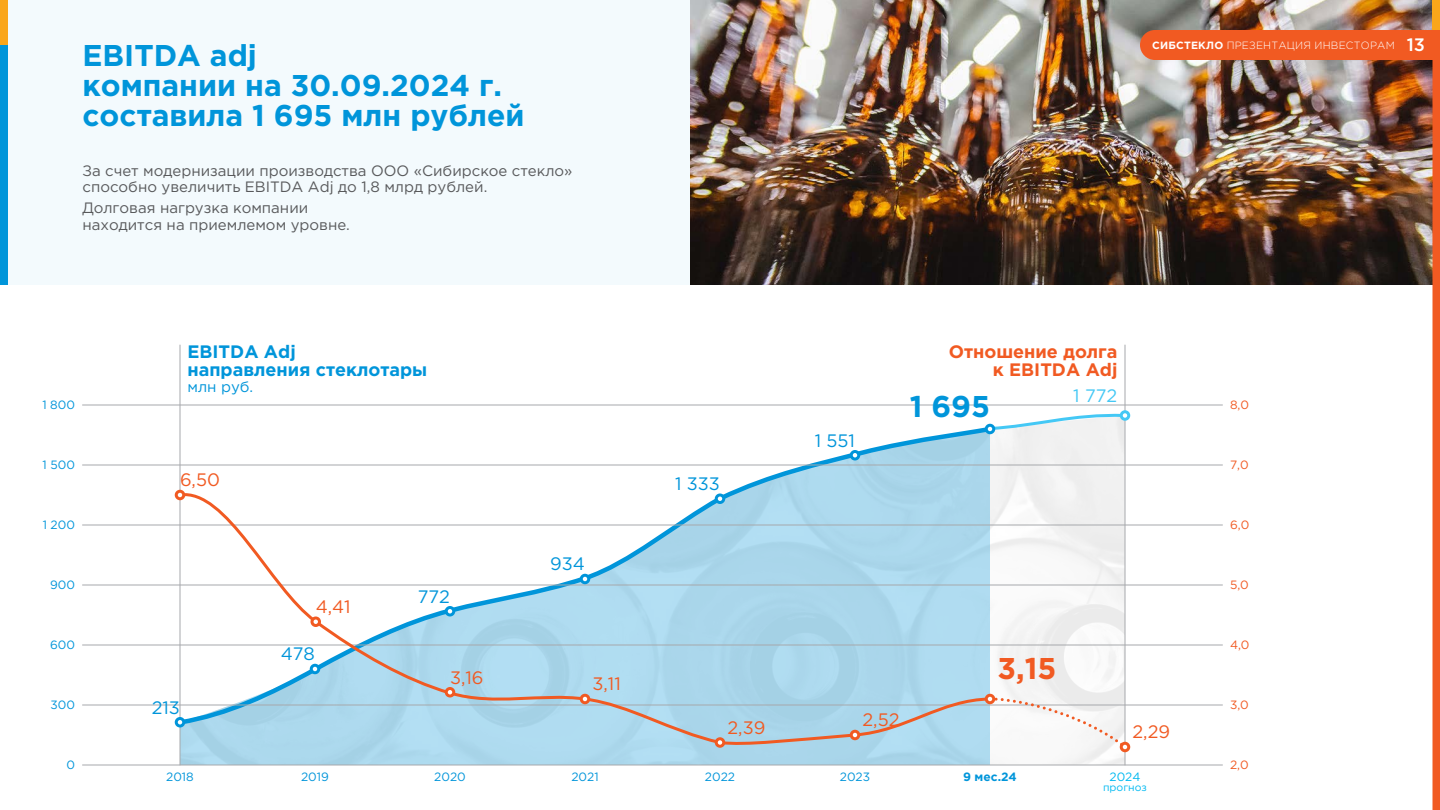
<style>
.page{position:relative;width:1440px;height:810px;background:#fff}
.page>*{position:absolute;margin:0;border:0;box-sizing:border-box;transform-origin:0 0}
.t1{font:700 30px/30px "Gotham Pro";color:#0095da}
.t2{font:700 30px "Gotham Pro";color:#f15a22}
.t3{font:700 18px/18px "Gotham Pro";color:#0095da}
.t4{font:18px "Gotham Pro";color:#f15a22}
.t5{font:700 18px/18px "Gotham Pro";color:#f15a22;text-align:right}
.t6{font:18px "Gotham Pro";color:#0095da}
.t7{font:18px "Gotham Pro";color:#44c8f5}
.t8{font:15px/16.5px "Gotham Pro";color:#58595b}
.t9{font:15px "Gotham Pro";color:#0095da}
.t10{font:12px "Gotham Pro";color:#0095da}
.t11{font:12px "Gotham Pro";color:#f15a22}
.t12{font:700 12px "Gotham Pro";color:#0095da}
.t13{font:12px "Gotham Pro";color:#00b9f1}
.t14{font:300 10.5px "Gotham Pro";letter-spacing:.02em;color:#fff}
.t15{font:10.5px "Gotham Pro";color:#00b9f1}
.s1{font-weight:700}
.s2{font-weight:500;font-size:18px}
</style>
<div class="page">
<div style="left:0;top:0;width:1440px;height:285px;background:#f3fafd"></div>
<img style="left:690px;top:0;width:742px;height:285px">
<img style="left:990px;top:432px;width:135px;height:333px">
<svg style="left:175px;top:423px;width:821px;height:304px"></svg>
<svg style="left:181px;top:429px;width:809px;height:336px"></svg>
<hr style="left:82px;top:765px;width:1140px;height:1px;background:#a7a9ac">
<hr style="left:82px;top:705px;width:1140px;height:1px;background:#a7a9ac">
<hr style="left:82px;top:645px;width:1140px;height:1px;background:#a7a9ac">
<hr style="left:82px;top:585px;width:1140px;height:1px;background:#a7a9ac">
<hr style="left:82px;top:525px;width:1140px;height:1px;background:#a7a9ac">
<hr style="left:82px;top:465px;width:1140px;height:1px;background:#a7a9ac">
<hr style="left:82px;top:405px;width:1140px;height:1px;background:#a7a9ac">
<svg style="left:987px;top:413px;width:141px;height:19px"></svg>
<hr style="left:180px;top:345px;width:1px;height:420px;background:#a7a9ac">
<hr style="left:1125px;top:345px;width:1px;height:420px;background:#a7a9ac">
<div style="left:175px;top:717px;width:10px;height:11px;border:3px solid #0095da;border-radius:50%"></div>
<div style="left:1121px;top:412px;width:8px;height:7px;background:#fff;border-radius:50%"></div>
<div style="left:1120px;top:410px;width:10px;height:11px;border:3px solid #44c8f5;border-radius:50%"></div>
<div style="left:851px;top:452px;width:8px;height:7px;background:#fff;border-radius:50%"></div>
<div style="left:850px;top:450px;width:10px;height:10px;border:3px solid #0095da;border-radius:50%"></div>
<svg style="left:177px;top:488px;width:816px;height:258px"></svg>
<div style="left:176px;top:491px;width:8px;height:8px;background:#fff;border-radius:50%"></div>
<div style="left:175px;top:490px;width:10px;height:10px;border:3px solid #f15a22;border-radius:50%"></div>
<div style="left:312px;top:618px;width:8px;height:8px;background:#fff;border-radius:50%"></div>
<div style="left:310px;top:616px;width:11px;height:11px;border:3px solid #f15a22;border-radius:50%"></div>
<div style="left:446px;top:688px;width:8px;height:8px;background:#fff;border-radius:50%"></div>
<div style="left:445px;top:687px;width:10px;height:11px;border:3px solid #f15a22;border-radius:50%"></div>
<div style="left:581px;top:695px;width:8px;height:8px;background:#fff;border-radius:50%"></div>
<div style="left:580px;top:694px;width:10px;height:10px;border:3px solid #f15a22;border-radius:50%"></div>
<div style="left:716px;top:739px;width:8px;height:7px;background:#fff;border-radius:50%"></div>
<div style="left:715px;top:737px;width:10px;height:11px;border:3px solid #f15a22;border-radius:50%"></div>
<svg style="left:990px;top:696px;width:137px;height:53px"></svg>
<div style="left:851px;top:731px;width:8px;height:8px;background:#fff;border-radius:50%"></div>
<div style="left:850px;top:730px;width:10px;height:10px;border:3px solid #f15a22;border-radius:50%"></div>
<div style="left:1121px;top:743px;width:8px;height:8px;background:#fff;border-radius:50%"></div>
<div style="left:1120px;top:742px;width:10px;height:10px;border:3px solid #f15a22;border-radius:50%"></div>
<div style="left:986px;top:425px;width:8px;height:8px;background:#fff;border-radius:50%"></div>
<div style="left:985px;top:424px;width:10px;height:10px;border:3px solid #0095da;border-radius:50%"></div>
<div style="left:986px;top:695px;width:8px;height:8px;background:#fff;border-radius:50%"></div>
<div style="left:985px;top:694px;width:10px;height:10px;border:3px solid #f15a22;border-radius:50%"></div>
<img style="left:1155px;top:30px;width:285px;height:780px">
<div style="left:0;top:45px;width:8px;height:240px;background:#0095da"></div>
<div style="left:0;top:0;width:8px;height:45px;background:#faa61a"></div>
<div style="left:1432px;top:0;width:8px;height:30px;background:#faa61a"></div>
<div style="left:1140px;top:30px;width:30px;height:30px;background:#f15a22;border-radius:50%"></div>
<h1 class="t1" style="left:82px;top:40px;width:444px">EBITDA adj<br>компании на 30.09.2024 г. составила 1 695 млн рублей</h1>
<p class="t8" style="left:82px;top:162px;width:491px">За счет модернизации производства ООО «Сибирское стекло» способно увеличить EBITDA Adj до 1,8 млрд рублей.</p>
<p class="t8" style="left:82px;top:199px;width:269px">Долговая нагрузка компании находится на приемлемом уровне.</p>
<p class="t14" style="left:1152px;top:39px;width:274px"><span class="s1">СИБСТЕКЛО</span> ПРЕЗЕНТАЦИЯ ИНВЕСТОРАМ <span class="s2">13</span></p>
<p class="t10" style="left:42px;top:398px;width:34px">1 800</p>
<p class="t3" style="left:188px;top:342px;width:241px">EBITDA Adj<br>направления стеклотары</p>
<p class="t9" style="left:188px;top:378px;width:67px">млн руб.</p>
<p class="t5" style="left:949px;top:342px;width:170px">Отношение долга к EBITDA Adj</p>
<h1 class="t1" style="left:910px;top:391px;width:82px">1 695</h1>
<p class="t7" style="left:1073px;top:385px;width:46px">1 772</p>
<p class="t11" style="left:1230px;top:398px;width:21px">8,0</p>
<p class="t6" style="left:815px;top:430px;width:42px">1 551</p>
<p class="t10" style="left:43px;top:458px;width:34px">1 500</p>
<p class="t11" style="left:1230px;top:458px;width:20px">7,0</p>
<p class="t4" style="left:180px;top:470px;width:41px">6,50</p>
<p class="t6" style="left:675px;top:474px;width:46px">1 333</p>
<p class="t10" style="left:43px;top:518px;width:34px">1 200</p>
<p class="t11" style="left:1230px;top:518px;width:21px">6,0</p>
<p class="t6" style="left:550px;top:554px;width:36px">934</p>
<p class="t10" style="left:50px;top:578px;width:26px">900</p>
<p class="t4" style="left:316px;top:597px;width:37px">4,41</p>
<p class="t6" style="left:418px;top:586px;width:34px">772</p>
<p class="t11" style="left:1230px;top:578px;width:20px">5,0</p>
<p class="t10" style="left:50px;top:638px;width:26px">600</p>
<p class="t6" style="left:281px;top:644px;width:36px">478</p>
<p class="t4" style="left:450px;top:668px;width:35px">3,16</p>
<p class="t4" style="left:592px;top:674px;width:30px">3,11</p>
<h1 class="t2" style="left:998px;top:652px;width:60px">3,15</h1>
<p class="t11" style="left:1230px;top:638px;width:21px">4,0</p>
<p class="t10" style="left:50px;top:698px;width:26px">300</p>
<p class="t6" style="left:152px;top:697px;width:30px">213</p>
<p class="t4" style="left:728px;top:717px;width:39px">2,39</p>
<p class="t4" style="left:862px;top:710px;width:38px">2,52</p>
<p class="t4" style="left:1132px;top:722px;width:39px">2,29</p>
<p class="t11" style="left:1230px;top:698px;width:20px">3,0</p>
<p class="t10" style="left:66px;top:758px;width:10px">0</p>
<p class="t10" style="left:166px;top:770px;width:29px">2018</p>
<p class="t10" style="left:301px;top:770px;width:29px">2019</p>
<p class="t10" style="left:434px;top:770px;width:33px">2020</p>
<p class="t10" style="left:571px;top:770px;width:29px">2021</p>
<p class="t10" style="left:705px;top:770px;width:32px">2022</p>
<p class="t10" style="left:840px;top:770px;width:32px">2023</p>
<p class="t12" style="left:963px;top:770px;width:55px">9 мес.24</p>
<p class="t13" style="left:1109px;top:770px;width:33px">2024</p>
<p class="t15" style="left:1103px;top:782px;width:45px">прогноз</p>
<p class="t11" style="left:1230px;top:758px;width:20px">2,0</p>
</div>
